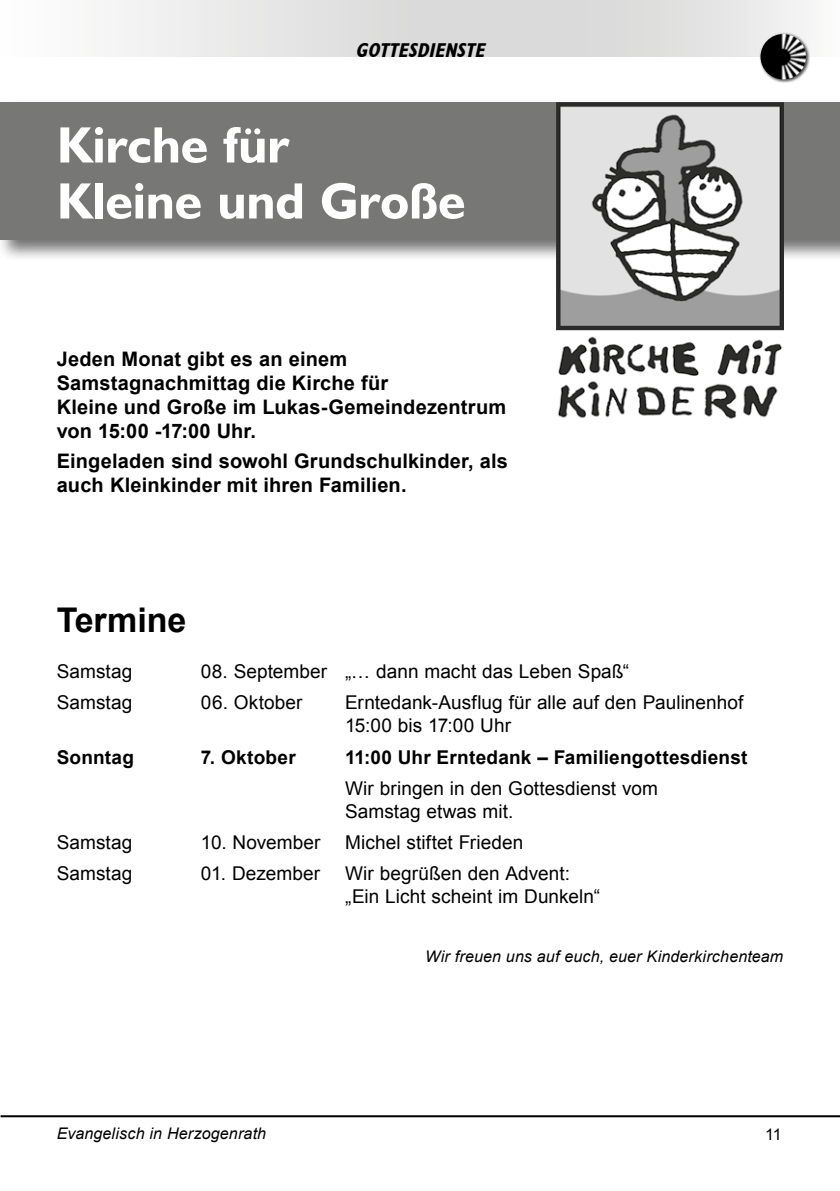
<style>
.page{position:relative;width:840px;height:1191px;background:#fff}
.page>*{position:absolute;margin:0;border:0;box-sizing:border-box;transform-origin:0 0}
.t1{font:700 51.4px/56px "Humanist 521 BT";color:#fff}
.t2{font:700 34px "Arial";color:#000}
.t3{font:700 20px/24px "Arial";letter-spacing:.01em;color:#000}
.t4{font:italic 700 condensed 20px "Humanist 521 BT";color:#000}
.t5{font:19px/22.8px "Arial";letter-spacing:.005em;color:#000}
.t6{font:700 19px "Arial";letter-spacing:.01em;color:#000}
.t7{font:italic 16px "Arial";letter-spacing:.01em;color:#000}
.t8{font:16px "Arial";color:#000}
</style>
<div class="page">
<svg style="left:118px;top:0;width:692px;height:57px;background:#e2e2e2"></svg>
<div style="left:0;top:98px;width:839px;height:164px;background:#000;opacity:.55"></div>
<div style="left:0;top:102px;width:839px;height:138px;background:#777776"></div>
<img style="left:556px;top:102px;width:226px;height:317px">
<hr style="left:1px;top:1115px;width:838px;height:2px;background:#000">
<div style="left:758px;top:32px;width:51px;height:51px;background:#000;opacity:.7"></div>
<img style="left:760px;top:34px;width:45px;height:45px;border-radius:23px">
<p class="t4" style="left:355px;top:37px;width:135px">GOTTESDIENSTE</p>
<h1 class="t1" style="left:57px;top:116px;width:410px">Kirche für<br>Kleine und Große</h1>
<p class="t3" style="left:57px;top:347px;width:451px">Jeden Monat gibt es an einem<br>Samstagnachmittag die Kirche für<br>Kleine und Große im Lukas-Gemeindezentrum von 15:00 -17:00 Uhr.</p>
<p class="t3" style="left:57px;top:449px;width:452px">Eingeladen sind sowohl Grundschulkinder, als auch Kleinkinder mit ihren Familien.</p>
<h2 class="t2" style="left:57px;top:598px;width:131px">Termine</h2>
<p class="t5" style="left:57px;top:660px;width:77px">Samstag</p>
<p class="t5" style="left:201px;top:660px;width:429px">08. September „… dann macht das Leben Spaß“</p>
<p class="t5" style="left:57px;top:691px;width:77px">Samstag</p>
<p class="t5" style="left:201px;top:691px;width:103px">06. Oktober</p>
<p class="t5" style="left:345px;top:691px;width:399px">Erntedank-Ausflug für alle auf den Paulinenhof<br>15:00 bis 17:00 Uhr</p>
<p class="t6" style="left:57px;top:744px;width:79px">Sonntag</p>
<p class="t6" style="left:201px;top:744px;width:96px">7. Oktober</p>
<p class="t6" style="left:345px;top:744px;width:403px">11:00 Uhr Erntedank – Familiengottesdienst</p>
<p class="t5" style="left:345px;top:777px;width:314px">Wir bringen in den Gottesdienst vom<br>Samstag etwas mit.</p>
<p class="t5" style="left:57px;top:831px;width:77px">Samstag</p>
<p class="t5" style="left:201px;top:831px;width:121px">10. November</p>
<p class="t5" style="left:345px;top:831px;width:180px">Michel stiftet Frieden</p>
<p class="t5" style="left:57px;top:862px;width:77px">Samstag</p>
<p class="t5" style="left:201px;top:862px;width:121px">01. Dezember</p>
<p class="t5" style="left:345px;top:862px;width:256px">Wir begrüßen den Advent: „Ein Licht scheint im Dunkeln“</p>
<p class="t7" style="left:425px;top:946px;width:359px">Wir freuen uns auf euch, euer Kinderkirchenteam</p>
<p class="t7" style="left:57px;top:1123px;width:211px">Evangelisch in Herzogenrath</p>
<p class="t8" style="left:764px;top:1124px;width:18px">11</p>
</div>
